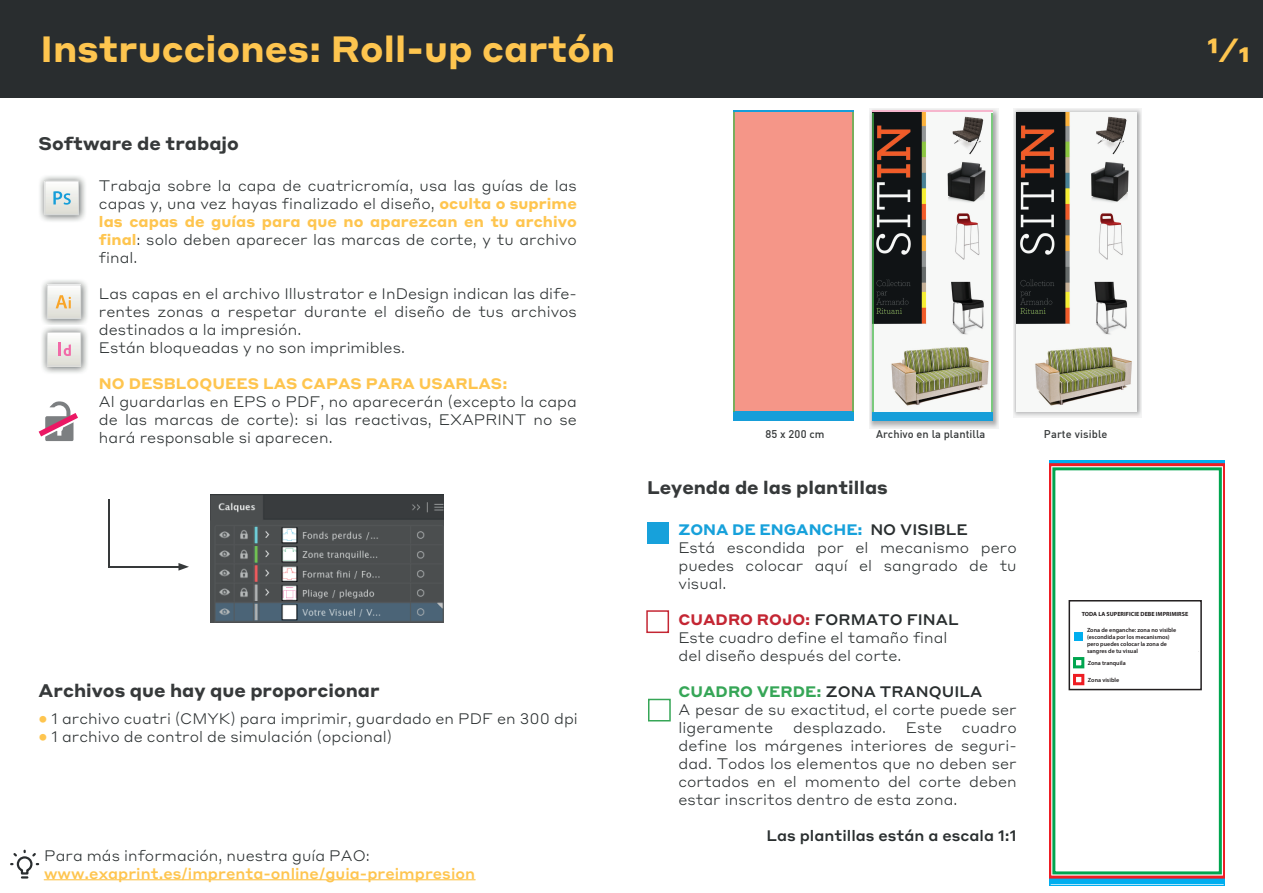
<style>
.page{position:relative;width:1263px;height:893px;background:#fff}
.page>*{position:absolute;margin:0;border:0;box-sizing:border-box;transform-origin:0 0}
.t1{font:700 36px "Styrene A";letter-spacing:.005em;color:#fec54f}
.t2{font:700 33px "Styrene A";color:#fec54f}
.t3{font:700 18px "Styrene A";color:#36393a}
.t4{font:300 15px/18px "Styrene A";color:#292e2f}
.t5{font:500 15px "Styrene A";letter-spacing:.005em;color:#fec54f}
.t6{font:700 15px "Styrene A";letter-spacing:.005em;color:#fec54f}
.t7{font:500 15px "Styrene A";color:#292e2f}
.t8{font:500 11.1px "DIN";letter-spacing:.005em;color:#36393a}
.t9{font:600 6px/7.2px "Myriad Pro";color:#231f20}
.t10{font:700 6px "Myriad Pro";color:#231f20}
.s1{font-weight:700;color:#fec54f}
.s2{font-weight:700;color:#17a1db}
.s3{font-weight:500}
.s4{font-weight:700;color:#c42633}
.s5{font-weight:700;color:#36a657}
</style>
<div class="page">
<div style="left:0;top:0;width:1263px;height:98px;background:#292d2f"></div>
<div style="left:647px;top:523px;width:21px;height:21px;background:#17a1db"></div>
<div style="left:646px;top:610px;width:23px;height:23px;border:2px solid #c42633"></div>
<div style="left:648px;top:699px;width:23px;height:22px;border:2px solid #36a657"></div>
<svg style="left:10px;top:849px;width:30px;height:30px"></svg>
<hr style="left:44px;top:879px;width:431px;height:1px;background:#fec54f">
<div style="left:1049px;top:878px;width:175px;height:6px;background:#00aeef"></div>
<svg style="left:1049px;top:463px;width:176px;height:416px"></svg>
<div style="left:1068px;top:600px;width:134px;height:90px;border:2px solid #231f20"></div>
<div style="left:1073px;top:657px;width:11px;height:11px;background:#fff;border:3px solid #00a54f"></div>
<div style="left:1073px;top:674px;width:11px;height:11px;background:#fff;border:3px solid #ee1d23"></div>
<div style="left:1074px;top:632px;width:9px;height:9px;background:#00aeef"></div>
<hr style="left:733px;top:110px;width:120px;height:4px;background:#169ed9">
<div style="left:733px;top:112px;width:120px;height:307px;background:#f59688"></div>
<div style="left:733px;top:411px;width:120px;height:10px;background:#169ed9"></div>
<hr style="left:733px;top:112px;width:1px;height:299px;background:#45b749">
<hr style="left:852px;top:112px;width:1px;height:299px;background:#45b749">
<svg style="left:869px;top:108px;width:130px;height:321px;background:#ced4cf"></svg>
<svg style="left:872px;top:110px;width:120px;height:3px"></svg>
<div style="left:872px;top:411px;width:120px;height:10px;background:#169ed9"></div>
<img style="left:873px;top:113px;width:118px;height:298px">
<svg style="left:1013px;top:108px;width:128px;height:309px"></svg>
<img style="left:1016px;top:113px;width:120px;height:298px">
<hr style="left:872px;top:113px;width:1px;height:298px;background:#45b749">
<hr style="left:991px;top:113px;width:1px;height:298px;background:#45b749">
<hr style="left:108px;top:499px;width:1px;height:67px;background:#36393a">
<hr style="left:108px;top:566px;width:73px;height:2px;background:#36393a">
<svg style="left:178px;top:563px;width:11px;height:8px"></svg>
<svg style="left:39px;top:401px;width:39px;height:40px"></svg>
<img style="left:42px;top:280px;width:46px;height:93px">
<img style="left:49px;top:287px;width:30px;height:30px">
<div style="left:47px;top:285px;width:34px;height:34px;border:1px solid #d7d9d8"></div>
<svg style="left:56px;top:295px;width:15px;height:13px"></svg>
<img style="left:40px;top:176px;width:45px;height:45px">
<img style="left:47px;top:183px;width:30px;height:30px">
<div style="left:45px;top:181px;width:34px;height:34px;border:1px solid #d7d9d8"></div>
<svg style="left:53px;top:191px;width:18px;height:14px"></svg>
<img style="left:211px;top:495px;width:232px;height:128px">
<img style="left:49px;top:334px;width:30px;height:30px">
<div style="left:47px;top:332px;width:34px;height:34px;border:1px solid #d7d9d8"></div>
<hr style="left:58px;top:342px;width:3px;height:14px;background:#f16aa8">
<svg style="left:64px;top:344px;width:7px;height:12px"></svg>
<div style="left:1087px;top:631px;width:111px;height:23px;background:#fff"></div>
<h1 class="t1" style="left:40px;top:19px;width:576px">Instrucciones: Roll-up cartón</h1>
<h2 class="t2" style="left:1207px;top:21px;width:44px">1⁄1</h2>
<p class="t3" style="left:39px;top:128px;width:202px">Software de trabajo</p>
<p class="t4" style="left:99px;top:175px;width:479px;text-align:justify">Trabaja sobre la capa de cuatricromía, usa las guías de las capas y, una vez hayas finalizado el diseño, <span class="s1">oculta o suprime las capas de guías para que no aparezcan en tu archivo final</span>: solo deben aparecer las marcas de corte, y tu archivo final.</p>
<p class="t4" style="left:99px;top:283px;width:479px">Las capas en el archivo Illustrator e InDesign indican las dife&shy;rentes zonas a respetar durante el diseño de tus archivos destinados a la impresión.<br>Están bloqueadas y no son imprimibles.</p>
<p class="t6" style="left:99px;top:371px;width:410px">NO DESBLOQUEES LAS CAPAS PARA USARLAS:</p>
<p class="t4" style="left:99px;top:391px;width:479px;text-align:justify">Al guardarlas en EPS o PDF, no aparecerán (excepto la capa de las marcas de corte): si las reactivas, EXAPRINT no se hará responsable si aparecen.</p>
<p class="t3" style="left:39px;top:675px;width:342px">Archivos que hay que proporcionar</p>
<p class="t4" style="left:39px;top:708px;width:541px"><span class="s1">•</span> 1 archivo cuatri (CMYK) para imprimir, guardado en PDF en 300 dpi</p>
<p class="t4" style="left:39px;top:726px;width:355px"><span class="s1">•</span> 1 archivo de control de simulación (opcional)</p>
<p class="t4" style="left:44px;top:845px;width:327px">Para más información, nuestra guía PAO:</p>
<p class="t5" style="left:44px;top:860px;width:432px">www.exaprint.es/imprenta-online/guia-preimpresion</p>
<p class="t8" style="left:765px;top:427px;width:61px">85 x 200 cm</p>
<p class="t8" style="left:876px;top:427px;width:111px">Archivo en la plantilla</p>
<p class="t8" style="left:1044px;top:427px;width:65px">Parte visible</p>
<p class="t3" style="left:647px;top:472px;width:242px">Leyenda de las plantillas</p>
<p class="t4" style="left:678px;top:519px;width:340px"><span class="s2">ZONA DE ENGANCHE:</span> <span class="s3">NO VISIBLE<br></span>Está escondida por el mecanismo pero puedes colocar aquí el sangrado de tu visual.</p>
<p class="t4" style="left:678px;top:609px;width:282px"><span class="s4">CUADRO ROJO:</span> <span class="s3">FORMATO FINAL<br></span>Este cuadro define el tamaño final del diseño después del corte.</p>
<p class="t4" style="left:678px;top:681px;width:340px"><span class="s5">CUADRO VERDE:</span> <span class="s3">ZONA TRANQUILA<br></span>A pesar de su exactitud, el corte puede ser ligeramente</p>
<p class="t4" style="left:678px;top:717px;width:340px;text-align:justify;text-indent:283px">cuadro define los márgenes interiores de seguri&shy;dad. Todos los elementos que no deben ser cortados en el momento del corte deben estar inscritos dentro de esta zona.</p>
<p class="t7" style="left:766px;top:822px;width:252px">Las plantillas están a escala 1:1</p>
<p class="t4" style="left:793px;top:717px;width:94px">desplazado.</p>
<p class="t4" style="left:906px;top:717px;width:38px">Este</p>
<p class="t10" style="left:1082px;top:610px;width:108px">TODA LA SUPERIFICIE DEBE IMPRIMIRSE</p>
<p class="t9" style="left:1087px;top:626px;width:91px">Zona de enganche: zona no visible (escondida por los mecanismos) pero puedes colocar la zona de sangres de tu visual</p>
<p class="t9" style="left:1088px;top:676px;width:33px">Zona visible</p>
<p class="t9" style="left:1088px;top:659px;width:40px">Zona tranquila</p>
</div>
